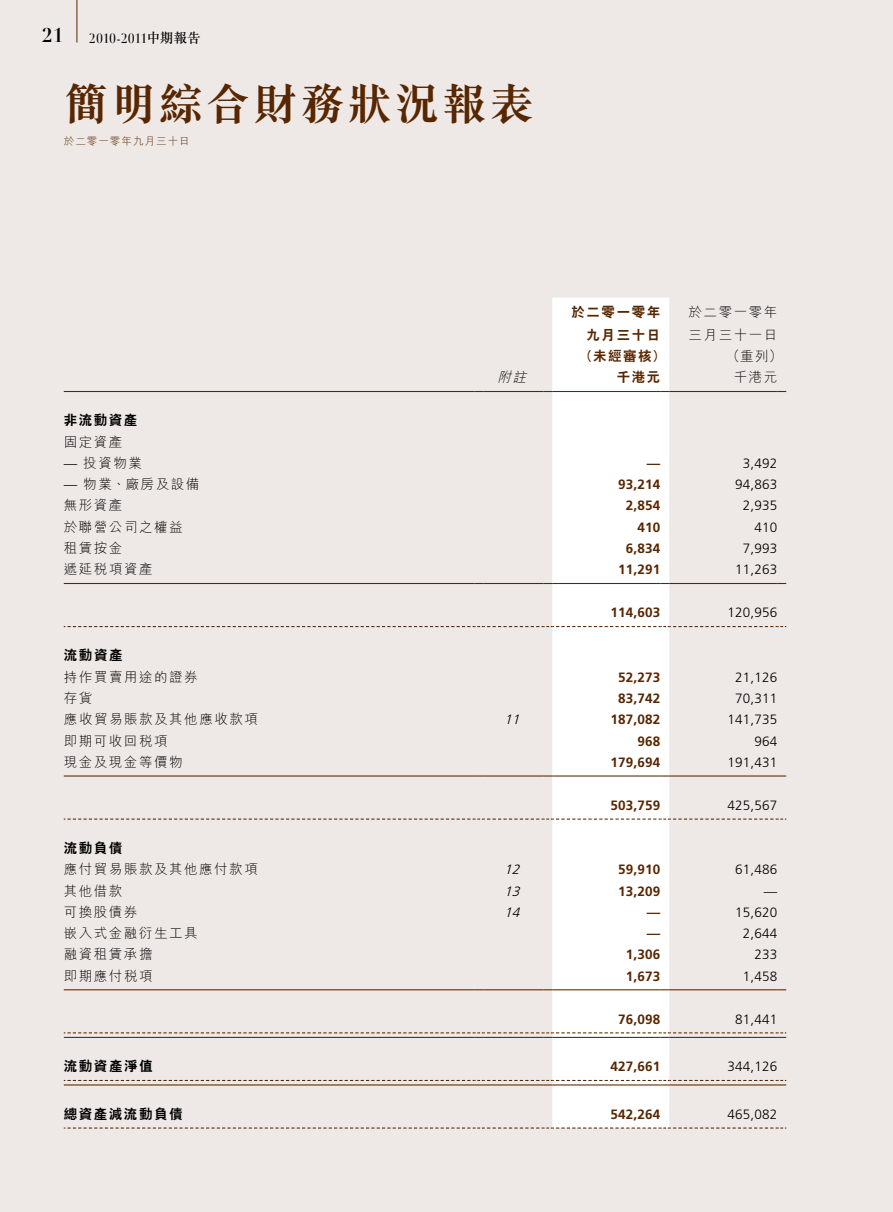
<style>
.page{position:relative;width:893px;height:1212px;background:#eee9e6}
.page>*{position:absolute;margin:0;border:0;box-sizing:border-box;transform-origin:0 0}
.t1{font:700 45px "M Sung HK";letter-spacing:.05em;color:#582600}
.t2{font:700 19.5px "Didot LT Std";color:#000}
.t3{font:300 13.5px "M Hei HK";letter-spacing:.115em;color:#000}
.t4{font:300 13.5px "Frutiger LT Std";letter-spacing:.015em;color:#000}
.t5{font:700 13.5px "Frutiger LT Std";letter-spacing:.015em;color:#582600}
.t6{font:800 13.5px "C Hei 2 HK";letter-spacing:.115em;color:#000}
.t7{font:800 13.5px/22.5px "C Hei 2 HK";letter-spacing:.115em;color:#582600;text-align:right}
.t8{font:13.5px "Didot LT Std Headline";color:#000}
.t9{font:italic 300 13.5px "Frutiger LT Std";color:#000}
.t10{font:italic 300 13.5px "M Hei HK";color:#000}
.t11{font:300 10.5px "M Hei HK";letter-spacing:.1em;color:#582600}
.s1{font-family:"M Sung HK";font-weight:500}
.s2{font-family:"Frutiger LT Std"}
</style>
<div class="page">
<hr style="left:77px;top:0;width:1px;height:43px;background:#582600">
<div style="left:552px;top:298px;width:117px;height:829px;background:#fff"></div>
<hr style="left:64px;top:391px;width:410px;height:1px;background:#582600">
<hr style="left:483px;top:391px;width:60px;height:1px;background:#582600">
<hr style="left:552px;top:391px;width:108px;height:1px;background:#582600">
<hr style="left:669px;top:391px;width:108px;height:1px;background:#582600">
<hr style="left:64px;top:583px;width:410px;height:1px;background:#582600">
<hr style="left:483px;top:583px;width:60px;height:1px;background:#582600">
<hr style="left:552px;top:583px;width:108px;height:1px;background:#582600">
<hr style="left:669px;top:583px;width:108px;height:1px;background:#582600">
<hr style="left:64px;top:775px;width:410px;height:1px;background:#582600">
<hr style="left:483px;top:775px;width:60px;height:1px;background:#582600">
<hr style="left:552px;top:775px;width:108px;height:1px;background:#582600">
<hr style="left:669px;top:775px;width:108px;height:1px;background:#582600">
<hr style="left:64px;top:989px;width:410px;height:1px;background:#582600">
<hr style="left:483px;top:989px;width:60px;height:1px;background:#582600">
<hr style="left:552px;top:989px;width:108px;height:1px;background:#582600">
<hr style="left:669px;top:989px;width:108px;height:1px;background:#582600">
<svg style="left:64px;top:626px;width:722px;height:1px"></svg>
<svg style="left:64px;top:818px;width:722px;height:2px"></svg>
<svg style="left:64px;top:1032px;width:722px;height:6px"></svg>
<svg style="left:64px;top:1080px;width:722px;height:5px"></svg>
<svg style="left:64px;top:1127px;width:722px;height:1px"></svg>
<h2 class="t2" style="left:42px;top:23px;width:23px">21</h2>
<p class="t8" style="left:89px;top:30px;width:113px">2010-2011<span class="s1">中期報告</span></p>
<h1 class="t1" style="left:64px;top:73px;width:472px">簡明綜合財務狀況報表</h1>
<p class="t11" style="left:64px;top:134px;width:128px">於二零一零年九月三十日</p>
<p class="t7" style="left:572px;top:301px;width:90px">於二零一零年九月三十日</p>
<p class="t3" style="left:689px;top:303px;width:90px">於二零一零年</p>
<p class="t3" style="left:689px;top:325px;width:90px">三月三十一日</p>
<p class="t3" style="left:726px;top:347px;width:57px">（重列(</p>
<p class="t7" style="left:579px;top:345px;width:87px">（未經審核）</p>
<p class="t10" style="left:498px;top:368px;width:35px">附註</p>
<p class="t7" style="left:617px;top:366px;width:45px">千港元</p>
<p class="t3" style="left:734px;top:368px;width:45px">千港元</p>
<p class="t6" style="left:64px;top:411px;width:75px">非流動資產</p>
<p class="t3" style="left:64px;top:432px;width:60px">固定資產</p>
<p class="t3" style="left:64px;top:453px;width:80px"><span class="s2">—</span> 投資物業</p>
<p class="t5" style="left:647px;top:455px;width:15px">—</p>
<p class="t4" style="left:743px;top:456px;width:36px">3,492</p>
<p class="t3" style="left:64px;top:475px;width:137px"><span class="s2">—</span> 物業、廠房及設備</p>
<p class="t5" style="left:618px;top:477px;width:44px">93,214</p>
<p class="t4" style="left:735px;top:477px;width:44px">94,863</p>
<p class="t3" style="left:64px;top:496px;width:60px">無形資產</p>
<p class="t5" style="left:626px;top:498px;width:36px">2,854</p>
<p class="t4" style="left:743px;top:498px;width:36px">2,935</p>
<p class="t3" style="left:64px;top:517px;width:120px">於聯營公司之權益</p>
<p class="t5" style="left:637px;top:519px;width:24px">410</p>
<p class="t4" style="left:754px;top:519px;width:24px">410</p>
<p class="t3" style="left:64px;top:539px;width:60px">租賃按金</p>
<p class="t5" style="left:626px;top:540px;width:36px">6,834</p>
<p class="t4" style="left:743px;top:541px;width:36px">7,993</p>
<p class="t3" style="left:64px;top:560px;width:90px">遞延稅項資產</p>
<p class="t5" style="left:618px;top:562px;width:44px">11,291</p>
<p class="t4" style="left:735px;top:562px;width:44px">11,263</p>
<p class="t5" style="left:610px;top:605px;width:51px">114,603</p>
<p class="t4" style="left:727px;top:605px;width:51px">120,956</p>
<p class="t6" style="left:64px;top:646px;width:60px">流動資產</p>
<p class="t3" style="left:64px;top:667px;width:135px">持作買賣用途的證券</p>
<p class="t5" style="left:618px;top:669px;width:44px">52,273</p>
<p class="t4" style="left:735px;top:669px;width:44px">21,126</p>
<p class="t3" style="left:64px;top:688px;width:30px">存貨</p>
<p class="t5" style="left:618px;top:690px;width:44px">83,742</p>
<p class="t4" style="left:735px;top:691px;width:44px">70,311</p>
<p class="t3" style="left:64px;top:710px;width:195px">應收貿易賬款及其他應收款項</p>
<p class="t9" style="left:504px;top:712px;width:21px">11</p>
<p class="t5" style="left:610px;top:712px;width:51px">187,082</p>
<p class="t4" style="left:727px;top:712px;width:51px">141,735</p>
<p class="t3" style="left:64px;top:731px;width:105px">即期可收回稅項</p>
<p class="t5" style="left:637px;top:733px;width:24px">968</p>
<p class="t4" style="left:754px;top:733px;width:24px">964</p>
<p class="t3" style="left:64px;top:752px;width:120px">現金及現金等價物</p>
<p class="t5" style="left:610px;top:754px;width:51px">179,694</p>
<p class="t4" style="left:727px;top:754px;width:51px">191,431</p>
<p class="t5" style="left:610px;top:797px;width:51px">503,759</p>
<p class="t4" style="left:727px;top:797px;width:51px">425,567</p>
<p class="t6" style="left:64px;top:839px;width:60px">流動負債</p>
<p class="t3" style="left:64px;top:860px;width:195px">應付貿易賬款及其他應付款項</p>
<p class="t9" style="left:504px;top:862px;width:21px">12</p>
<p class="t5" style="left:618px;top:861px;width:44px">59,910</p>
<p class="t4" style="left:735px;top:862px;width:44px">61,486</p>
<p class="t3" style="left:64px;top:881px;width:60px">其他借款</p>
<p class="t9" style="left:504px;top:883px;width:21px">13</p>
<p class="t5" style="left:618px;top:883px;width:44px">13,209</p>
<p class="t4" style="left:764px;top:883px;width:15px">—</p>
<p class="t3" style="left:64px;top:902px;width:75px">可換股債券</p>
<p class="t9" style="left:504px;top:904px;width:21px">14</p>
<p class="t5" style="left:647px;top:904px;width:15px">—</p>
<p class="t4" style="left:735px;top:904px;width:44px">15,620</p>
<p class="t3" style="left:64px;top:923px;width:135px">嵌入式金融衍生工具</p>
<p class="t5" style="left:647px;top:925px;width:15px">—</p>
<p class="t4" style="left:743px;top:926px;width:36px">2,644</p>
<p class="t3" style="left:64px;top:945px;width:90px">融資租賃承擔</p>
<p class="t5" style="left:626px;top:947px;width:36px">1,306</p>
<p class="t4" style="left:754px;top:947px;width:24px">233</p>
<p class="t3" style="left:64px;top:966px;width:90px">即期應付稅項</p>
<p class="t5" style="left:626px;top:968px;width:36px">1,673</p>
<p class="t4" style="left:743px;top:968px;width:36px">1,458</p>
<p class="t5" style="left:618px;top:1011px;width:44px">76,098</p>
<p class="t4" style="left:735px;top:1011px;width:44px">81,441</p>
<p class="t6" style="left:64px;top:1057px;width:90px">流動資產淨值</p>
<p class="t5" style="left:610px;top:1058px;width:51px">427,661</p>
<p class="t4" style="left:727px;top:1059px;width:51px">344,126</p>
<p class="t6" style="left:64px;top:1105px;width:120px">總資產減流動負債</p>
<p class="t5" style="left:610px;top:1106px;width:51px">542,264</p>
<p class="t4" style="left:727px;top:1106px;width:51px">465,082</p>
</div>
